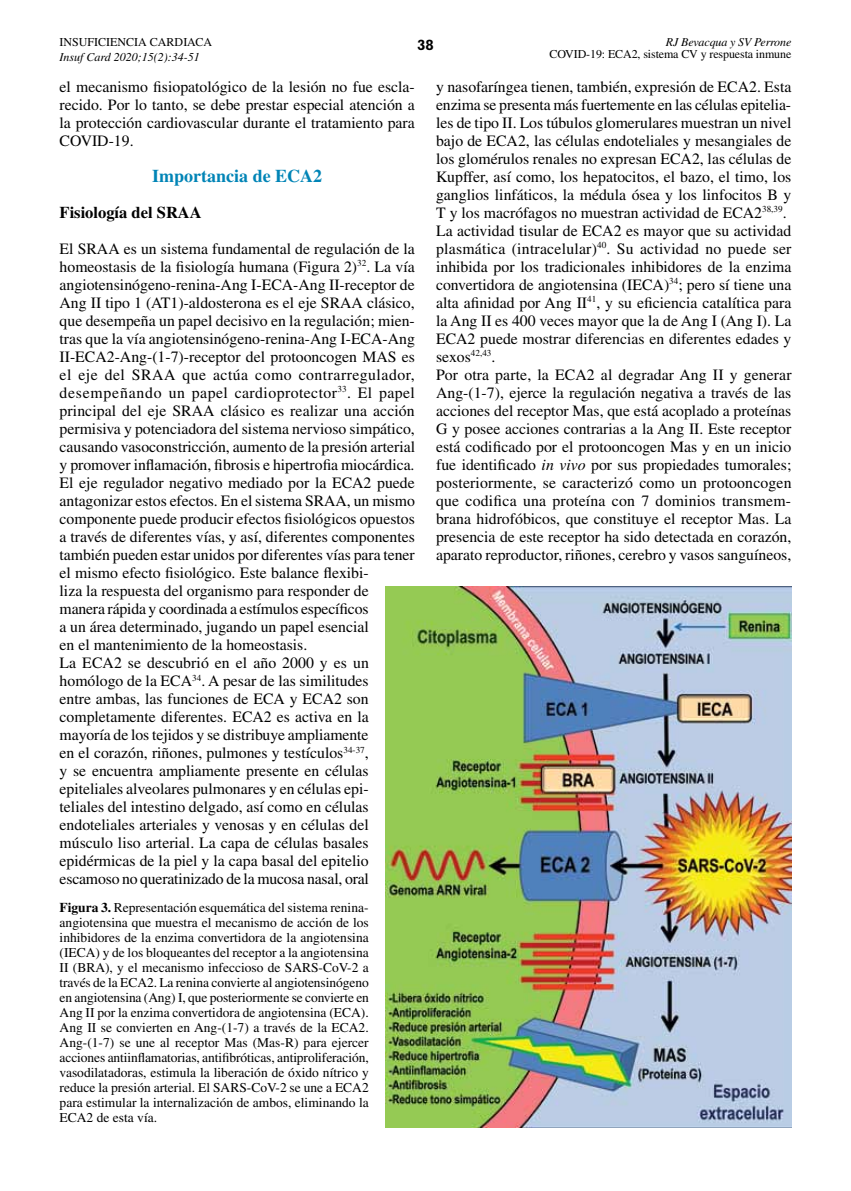
<style>
.page{position:relative;width:851px;height:1191px;background:#fff}
.page>*{position:absolute;margin:0;border:0;box-sizing:border-box;transform-origin:0 0}
.t1{font:700 18px "Times LT Std";color:#0084b6}
.t2{font:700 16.5px "Times LT Std";color:#000}
.t3{font:15.75px/18px "Times LT Std";color:#000}
.t4{font:700 15px "Rockwell";color:#000}
.t5{font:13.5px/15px "Times LT Std";color:#000;text-align:justify}
.t6{font:12px "Times LT Std";letter-spacing:-.01em;color:#000}
.t7{font:italic 12px "Times LT Std";letter-spacing:-.01em;color:#000}
.s1{font-weight:700}
.s2{font-style:italic}
</style>
<div class="page">
<img style="left:386px;top:586px;width:405px;height:541px">
<p class="t6" style="left:60px;top:36px;width:154px">INSUFICIENCIA CARDIACA</p>
<p class="t7" style="left:60px;top:50px;width:142px">Insuf Card 2020;15(2):34-51</p>
<p class="t4" style="left:417px;top:36px;width:18px">38</p>
<p class="t7" style="left:665px;top:36px;width:127px">RJ Bevacqua y SV Perrone</p>
<p class="t6" style="left:549px;top:48px;width:243px">COVID-19: ECA2, sistema CV y respuesta inmune</p>
<p class="t3" style="left:60px;top:77px;width:357px;text-align:justify">el mecanismo fisiopatológico de la lesión no fue escla&shy;recido. Por lo tanto, se debe prestar especial atención a la protección cardiovascular durante el tratamiento para COVID-19.</p>
<p class="t1" style="left:152px;top:165px;width:171px">Importancia de ECA2</p>
<p class="t2" style="left:60px;top:202px;width:144px">Fisiología del SRAA</p>
<p class="t3" style="left:60px;top:239px;width:357px">El SRAA es un sistema fundamental de regulación de la homeostasis de la fisiología humana (Figura 2)<sup>32</sup>. La vía angiotensinógeno-renina-Ang I-ECA-Ang II-receptor de Ang II tipo 1 (AT1)-aldosterona es el eje SRAA clásico, que desempeña un papel decisivo en la regulación; mien&shy;tras que la vía angiotensinógeno-renina-Ang I-ECA-Ang II-ECA2-Ang-(1-7)-receptor del protooncogen MAS es el eje del SRAA que actúa como contrarregulador, desempeñando un papel cardioprotector<sup>33</sup>. El papel principal del eje SRAA clásico es realizar una acción permisiva y potenciadora del sistema nervioso simpático, causando vasoconstricción, aumento de la presión arterial y promover inflamación, fibrosis e hipertrofia miocárdica.<br>El eje regulador negativo mediado por la ECA2 puede antagonizar estos efectos. En el sistema SRAA, un mismo componente puede producir efectos fisiológicos opuestos a través de diferentes vías, y así, diferentes componentes también pueden estar unidos por diferentes vías para tener el mismo efecto fisiológico. Este balance flexibi-<br>liza la respuesta del organismo para responder de manera rápida y coordinada a estímulos específicos<br>a un área determinado, jugando un papel esencial<br>en el mantenimiento de la homeostasis.<br>La ECA2 se descubrió en el año 2000 y es un homólogo de la ECA<sup>34</sup>. A pesar de las similitudes<br>entre ambas, las funciones de ECA y ECA2 son completamente diferentes. ECA2 es activa en la mayoría de los tejidos y se distribuye ampliamente<br>en el corazón, riñones, pulmones y testículos<sup>34-37</sup>,<br>y se encuentra ampliamente presente en células epiteliales alveolares pulmonares y en células epi&shy;teliales del intestino delgado, así como en células endoteliales arteriales y venosas y en células del músculo liso arterial. La capa de células basales epidérmicas de la piel y la capa basal del epitelio escamoso no queratinizado de la mucosa nasal, oral</p>
<p class="t5" style="left:60px;top:900px;width:311px"><span class="s1">Figura 3.</span> Representación esquemática del sistema renina&shy;angiotensina que muestra el mecanismo de acción de los inhibidores de la enzima convertidora de la angiotensina (IECA) y de los bloqueantes del receptor a la angiotensina II (BRA), y el mecanismo infeccioso de SARS-CoV-2 a través de la ECA2. La renina convierte al angiotensinógeno en angiotensina (Ang) I, que posteriormente se convierte en Ang II por la enzima convertidora de angiotensina (ECA).<br>Ang II se convierten en Ang-(1-7) a través de la ECA2.<br>Ang-(1-7) se une al receptor Mas (Mas-R) para ejercer acciones antiinflamatorias, antifibróticas, antiproliferación, vasodilatadoras, estimula la liberación de óxido nítrico y reduce la presión arterial. El SARS-CoV-2 se une a ECA2 para estimular la internalización de ambos, eliminando la ECA2 de esta vía.</p>
<p class="t3" style="left:436px;top:77px;width:357px">y nasofaríngea tienen, también, expresión de ECA2. Esta enzima se presenta más fuertemente en las células epitelia&shy;les de tipo II. Los túbulos glomerulares muestran un nivel bajo de ECA2, las células endoteliales y mesangiales de los glomérulos renales no expresan ECA2, las células de Kupffer, así como, los hepatocitos, el bazo, el timo, los ganglios linfáticos, la médula ósea y los linfocitos B y T y los macrófagos no muestran actividad de ECA2<sup>38,39</sup>.<br>La actividad tisular de ECA2 es mayor que su actividad plasmática (intracelular)<sup>40</sup>. Su actividad no puede ser inhibida por los tradicionales inhibidores de la enzima convertidora de angiotensina (IECA)<sup>34</sup>; pero sí tiene una alta afinidad por Ang II<sup>41</sup>, y su eficiencia catalítica para la Ang II es 400 veces mayor que la de Ang I (Ang I). La ECA2 puede mostrar diferencias en diferentes edades y sexos<sup>42,43</sup>.<br>Por otra parte, la ECA2 al degradar Ang II y generar Ang-(1-7), ejerce la regulación negativa a través de las acciones del receptor Mas, que está acoplado a proteínas G y posee acciones contrarias a la Ang II. Este receptor está codificado por el protooncogen Mas y en un inicio fue identificado <span class="s2">in vivo</span> por sus propiedades tumorales; posteriormente, se caracterizó como un protooncogen que codifica una proteína con 7 dominios transmem&shy;brana hidrofóbicos, que constituye el receptor Mas. La presencia de este receptor ha sido detectada en corazón, aparato reproductor, riñones, cerebro y vasos sanguíneos,</p>
</div>
